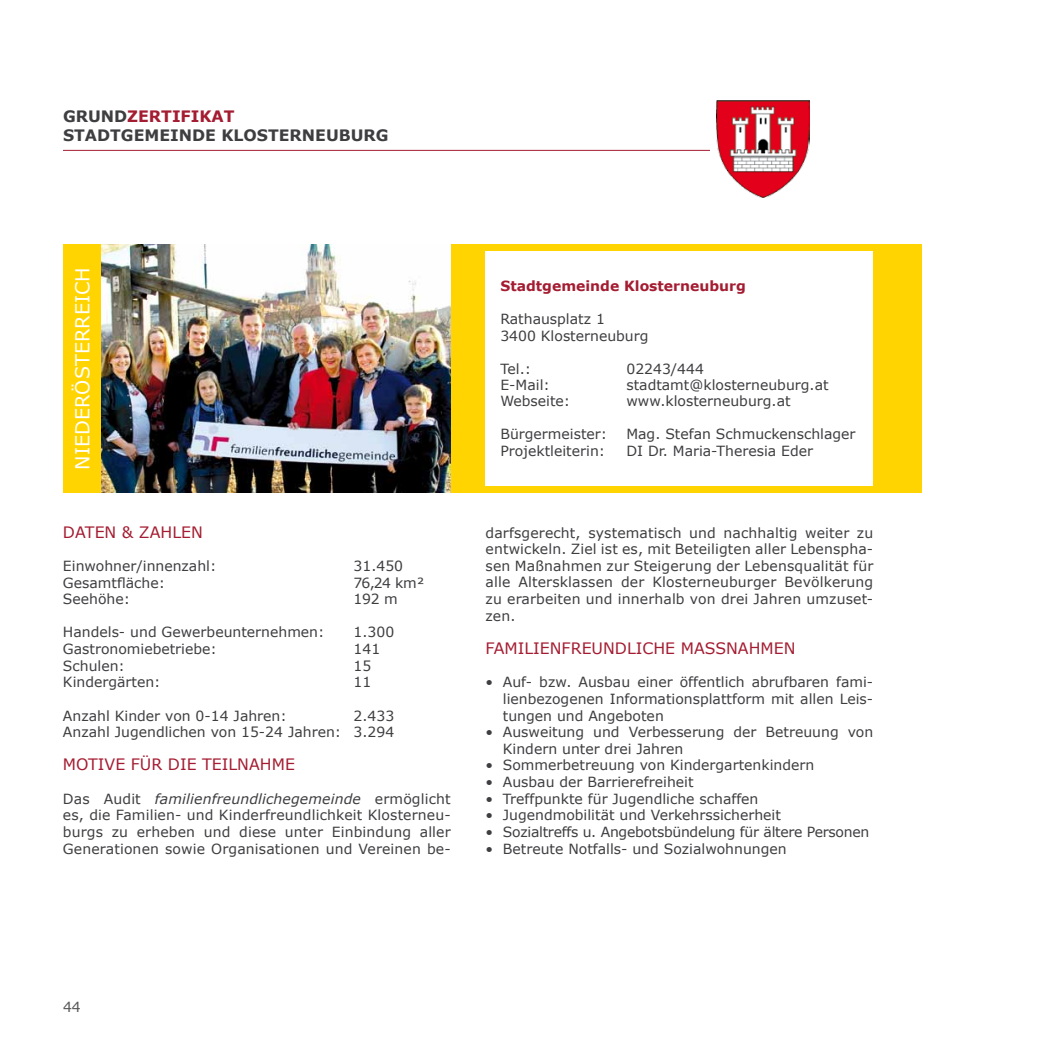
<style>
.page{position:relative;width:1042px;height:1042px;background:#fff}
.page>*{position:absolute;margin:0;border:0;box-sizing:border-box;transform-origin:0 0}
.t1{font:19.25px "Verdana";color:#fff}
.t2{font:15.75px "Verdana";color:#a41c31}
.t3{font:700 15.75px/18.9px "Verdana";color:#3e3d40}
.t4{font:14px/16.6px "Verdana";color:#3e3d40;text-align:justify}
.t5{font:14px "Verdana";letter-spacing:-.02em;color:#3e3d40}
.t6{font:700 14px "Verdana";color:#a41c31}
.t7{font:14px "Verdana";color:#58585a}
.s1{color:#a41c31}
.s2{font-style:italic}
</style>
<div class="page">
<div style="left:63px;top:244px;width:858px;height:248px;background:#ffd400"></div>
<div style="left:485px;top:251px;width:388px;height:234px;background:#fff"></div>
<hr style="left:63px;top:150px;width:699px;height:1px;background:#a41c31">
<div style="left:710px;top:94px;width:105px;height:112px;background:#fff"></div>
<img style="left:101px;top:244px;width:350px;height:248px">
<img style="left:716px;top:101px;width:93px;height:97px">
<p class="t3" style="left:63px;top:107px;width:173px">GRUND<span class="s1">ZERTIFIKAT<br></span>Stadt</p>
<p class="t3" style="left:121px;top:126px;width:62px">gemeind</p>
<p class="t3" style="left:205px;top:126px;width:134px">e Klostern eubur</p>
<p class="t3" style="left:376px;top:126px;width:14px">g</p>
<h1 class="t1" style="left:70px;top:469px;width:201px;rotate:-90deg">NIEDERÖSTERREICH</h1>
<p class="t2" style="left:63px;top:522px;width:98px">DATEN &amp; ZAHLE</p>
<p class="t2" style="left:191px;top:522px;width:13px">N</p>
<p class="t4" style="left:63px;top:558px;width:155px">Einwohner/innenzahl:</p>
<p class="t4" style="left:353px;top:558px;width:51px">31.450</p>
<p class="t4" style="left:63px;top:574px;width:104px">Gesamtfläche:</p>
<p class="t4" style="left:353px;top:574px;width:72px">76,24 km²</p>
<p class="t4" style="left:63px;top:591px;width:69px">Seehöhe:</p>
<p class="t4" style="left:353px;top:591px;width:46px">192 m</p>
<p class="t4" style="left:63px;top:624px;width:263px">Handels- und Gewerbeunternehmen:</p>
<p class="t4" style="left:353px;top:624px;width:42px">1.300</p>
<p class="t4" style="left:63px;top:641px;width:155px">Gastronomiebetriebe:</p>
<p class="t4" style="left:353px;top:641px;width:28px">141</p>
<p class="t4" style="left:63px;top:657px;width:63px">Schulen:</p>
<p class="t4" style="left:353px;top:657px;width:19px">15</p>
<p class="t4" style="left:63px;top:674px;width:99px">Kindergärten:</p>
<p class="t4" style="left:353px;top:674px;width:19px">11</p>
<p class="t4" style="left:63px;top:707px;width:225px">Anzahl Kinder von 0-14 Jahren:</p>
<p class="t4" style="left:63px;top:707px;width:333px;text-align:right">2.433<br>Anzahl Jugendlichen von 15-24 Jahren: 3.294</p>
<p class="t2" style="left:63px;top:754px;width:199px">MOTIVE FÜR DIE TEILNAHME</p>
<p class="t4" style="left:63px;top:790px;width:389px">Das Audit <span class="s2">familienfreundlichegemeinde</span> ermöglicht es, die Familien- und Kinderfreundlichkeit Klosterneu&shy;burgs zu erheben und diese unter Einbindung aller Generationen sowie Organisationen und Vereinen be-</p>
<p class="t6" style="left:500px;top:277px;width:247px">Stadtgemeinde Klosterneuburg</p>
<p class="t4" style="left:500px;top:311px;width:150px">Rathausplatz 1<br>3400 Klosterneuburg</p>
<p class="t4" style="left:500px;top:360px;width:32px">Tel.:</p>
<p class="t4" style="left:626px;top:360px;width:79px">02243/444</p>
<p class="t4" style="left:500px;top:377px;width:51px">E-Mail:</p>
<p class="t4" style="left:626px;top:377px;width:204px">stadtamt@klosterneuburg.at</p>
<p class="t4" style="left:500px;top:393px;width:71px">Webseite:</p>
<p class="t4" style="left:626px;top:393px;width:166px">www.klosterneuburg.at</p>
<p class="t4" style="left:500px;top:426px;width:108px">Bürgermeister:</p>
<p class="t4" style="left:626px;top:426px;width:231px">Mag. Stefan Schmuckenschlager</p>
<p class="t4" style="left:500px;top:442px;width:106px">Projektleiterin:</p>
<p class="t4" style="left:626px;top:442px;width:188px">DI Dr. Maria-Theresia Eder</p>
<p class="t4" style="left:485px;top:524px;width:389px">darfsgerecht, systematisch und nachhaltig weiter zu entwickeln. Ziel ist es, mit Beteiligten aller Lebenspha&shy;sen Maßnahmen zur Steigerung der Lebensqualität für alle Altersklassen der Klosterneuburger Bevölkerung zu erarbeiten und innerhalb von drei Jahren umzuset&shy;zen.</p>
<p class="t2" style="left:485px;top:638px;width:169px">FAMILIENFREUNDLICHE</p>
<p class="t2" style="left:681px;top:638px;width:12px">MASS</p>
<p class="t2" style="left:726px;top:638px;width:24px">NAHME</p>
<p class="t2" style="left:784px;top:638px;width:13px">N</p>
<p class="t4" style="left:503px;top:674px;width:372px;text-indent:-17px">• Auf- bzw. Ausbau einer öffentlich abrufbaren fami&shy;lienbezogenen Informationsplattform mit allen Leis&shy;tungen und Angeboten</p>
<p class="t4" style="left:503px;top:724px;width:372px;text-indent:-17px">• Ausweitung und Verbesserung der Betreuung von<br>Kindern unter drei Jahren</p>
<p class="t4" style="left:485px;top:757px;width:330px">• Sommerbetreuung von Kindergartenkindern</p>
<p class="t4" style="left:485px;top:774px;width:210px">• Ausbau der Barrierefreiheit</p>
<p class="t4" style="left:485px;top:790px;width:274px">• Treffpunkte für Jugendliche schaffen</p>
<p class="t4" style="left:485px;top:807px;width:297px">• Jugendmobilität und Verkehrssicherheit</p>
<p class="t5" style="left:485px;top:823px;width:385px">• Sozialtreffs u. Angebotsbündelung für ältere Personen</p>
<p class="t4" style="left:485px;top:840px;width:303px">• Betreute Notfalls- und Sozialwohnungen</p>
<p class="t7" style="left:63px;top:998px;width:19px">44</p>
</div>
